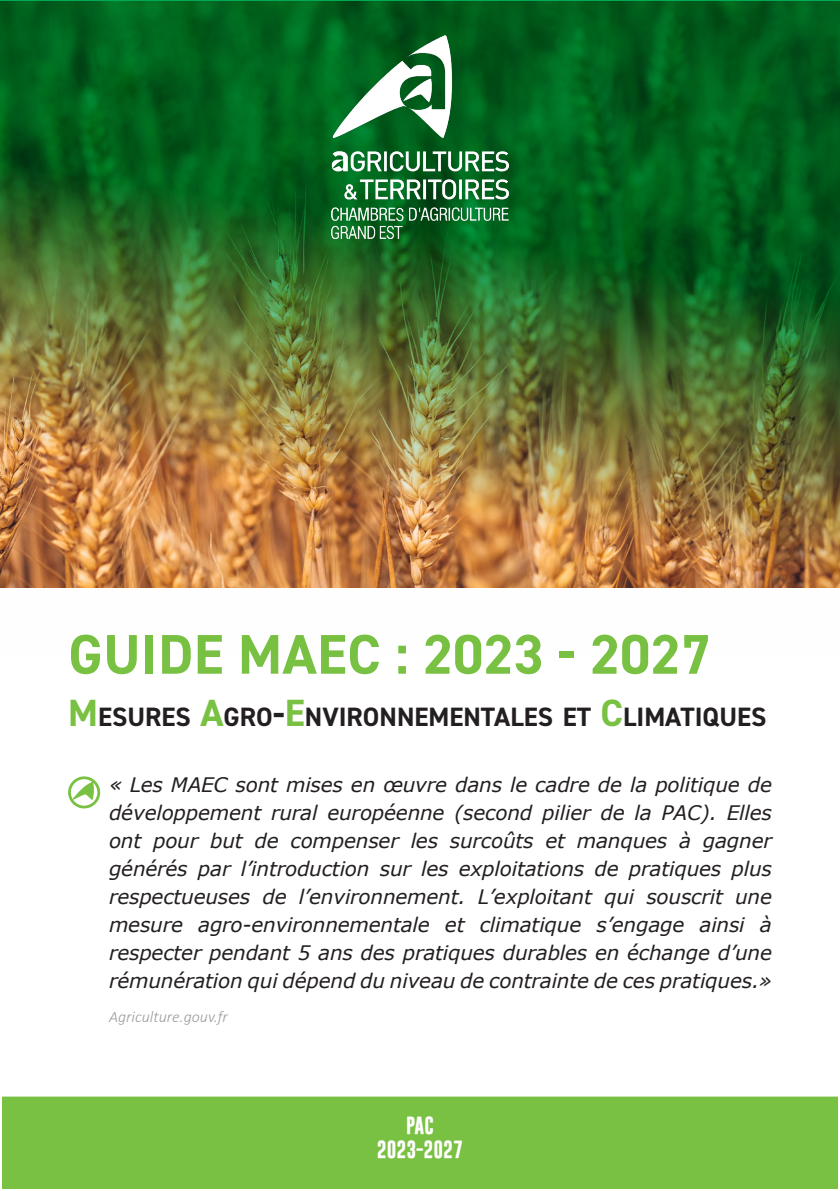
<style>
.page{position:relative;width:840px;height:1191px;background:#fff}
.page>*{position:absolute;margin:0;border:0;box-sizing:border-box;transform-origin:0 0}
.TITRE{font:700 56px "DIN2014";letter-spacing:.01em;color:#79c142}
.TITRE-2{font:700 26.6px "DIN2014";color:#231f20}
.SURTITRE_BIS{font:italic 20px/28px "Verdana";letter-spacing:-.01em;color:#231f20;text-align:justify}
.EXERGUE{font:700 18px "Gobold";color:#fff}
.EXERGUE-2{font:italic 300 16px "Calibri";color:#999b9e}
.s1{font-size:38px;color:#79c142}
.s2{font-size:38px}
</style>
<div class="page">
<div style="left:68px;top:776px;width:32px;height:32px;border:3px solid #79c142;border-radius:50%"></div>
<svg style="left:72px;top:781px;width:22px;height:19px"></svg>
<img style="left:0;top:0;width:839px;height:588px">
<img style="left:331px;top:36px;width:177px;height:202px">
<div style="left:1px;top:1095px;width:837px;height:95px;background:#79c142"></div>
<div style="left:0;top:1094px;width:839px;height:97px;border:2px solid #fff"></div>
<p class="TITRE" style="left:68px;top:617px;width:643px">GUIDE MAEC : 2023 - 2027</p>
<p class="TITRE-2" style="left:68px;top:699px;width:699px"><span class="s1">M</span>ESURES <span class="s1">A</span>GRO<span class="s2">-</span><span class="s1">E</span>NVIRONNEMENTALES ET <span class="s1">C</span>LIMATIQUES</p>
<p class="SURTITRE_BIS" style="left:109px;top:770px;width:664px">« Les MAEC sont mises en œuvre dans le cadre de la politique de développement rural européenne (second pilier de la PAC). Elles ont pour but de compenser les surcoûts et manques à gagner générés par l’introduction sur les exploitations de pratiques plus respectueuses de l’environnement. L’exploitant qui souscrit une mesure agro-environnementale et climatique s’engage ainsi à respecter pendant 5 ans des pratiques durables en échange d’une rémunération qui dépend du niveau de contrainte de ces pratiques.»</p>
<p class="EXERGUE-2" style="left:109px;top:1007px;width:120px">Agriculture.gouv.fr</p>
<p class="EXERGUE" style="left:406px;top:1113px;width:29px">PAC</p>
<p class="EXERGUE" style="left:377px;top:1137px;width:87px">2023-2027</p>
</div>
